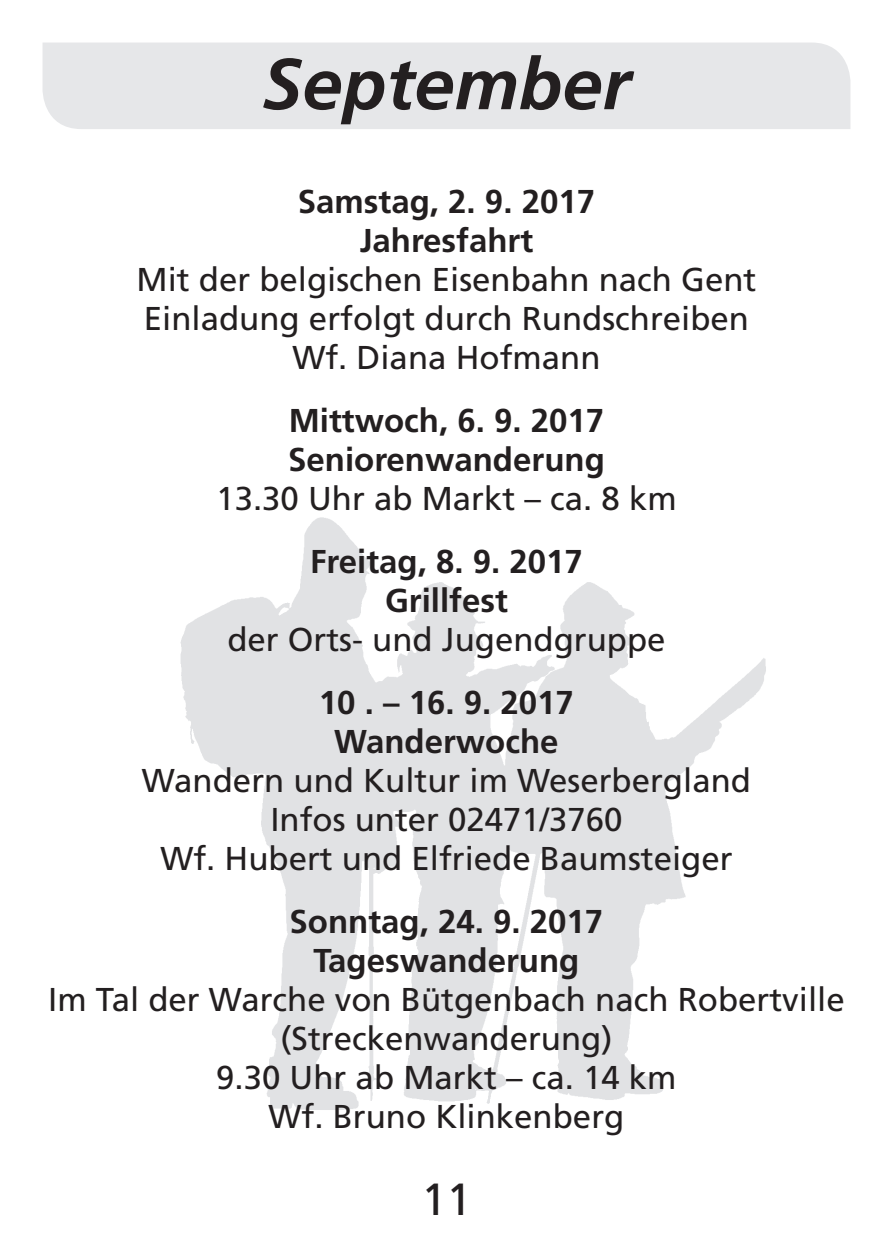
<style>
.page{position:relative;width:893px;height:1259px;background:#fff}
.page>*{position:absolute;margin:0;border:0;box-sizing:border-box;transform-origin:0 0}
.t1{font:italic 700 72px "Frutiger";color:#231f20}
.t2{font:45px "Frutiger";color:#231f20}
.t3{font:33px/39px "Frutiger";color:#231f20;text-align:center}
.t4{font:700 33px/39px "Frutiger";color:#231f20;text-align:center}
</style>
<div class="page">
<img style="left:180px;top:517px;width:586px;height:593px">
<div style="left:43px;top:43px;width:807px;height:86px;background:#e6e7e9"></div>
<h1 class="t1" style="left:262px;top:42px;width:370px">September</h1>
<p class="t4" style="left:298px;top:181px;width:299px">Samstag, 2. 9. 2017<br>Jahresfahrt</p>
<p class="t3" style="left:137px;top:260px;width:621px">Mit der belgischen Eisenbahn nach Gent<br>Einladung erfolgt durch Rundschreiben<br>Wf. Diana Hofmann</p>
<p class="t4" style="left:288px;top:401px;width:318px;text-align:left">Mittwoch, 6. 9. 2017<br>Seniorenwanderung</p>
<p class="t3" style="left:216px;top:479px;width:462px">13.30 Uhr ab Markt – ca. 8 km</p>
<p class="t4" style="left:310px;top:542px;width:274px">Freitag, 8. 9. 2017<br>Grillfest</p>
<p class="t3" style="left:227px;top:620px;width:440px">der Orts- und Jugendgruppe</p>
<p class="t4" style="left:319px;top:683px;width:257px">10 . – 16. 9. 2017<br>Wanderwoche</p>
<p class="t3" style="left:142px;top:761px;width:611px">Wandern und Kultur im Weserbergland<br>Infos unter 02471/3760<br>Wf. Hubert und Elfriede Baumsteiger</p>
<p class="t4" style="left:290px;top:902px;width:315px">Sonntag, 24. 9. 2017<br>Tageswanderung</p>
<p class="t3" style="left:48px;top:980px;width:798px">Im Tal der Warche von Bütgenbach nach Robertville (Streckenwanderung)<br>9.30 Uhr ab Markt – ca. 14 km<br>Wf. Bruno Klinkenberg</p>
<h2 class="t2" style="left:421px;top:1172px;width:52px">11</h2>
</div>
